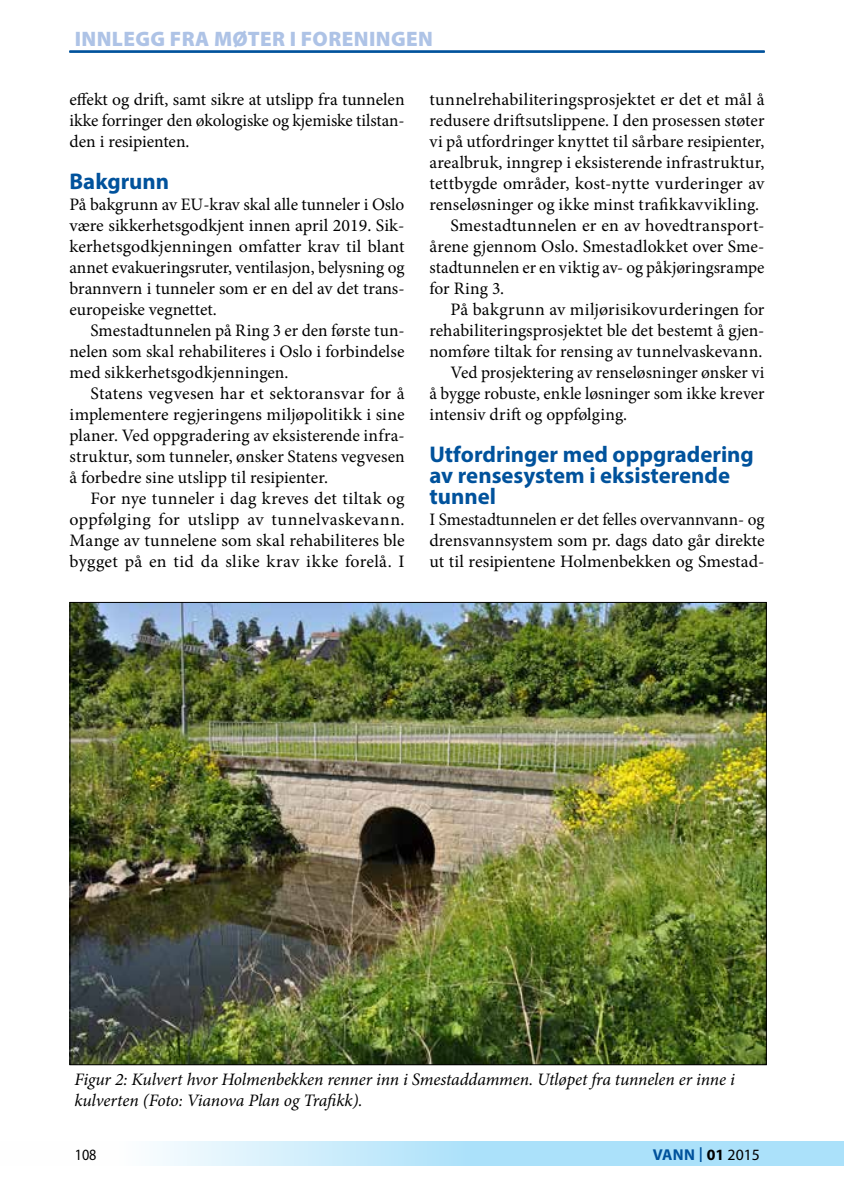
<style>
.page{position:relative;width:844px;height:1191px;background:#fff}
.page>*{position:absolute;margin:0;border:0;box-sizing:border-box;transform-origin:0 0}
.t1{font:700 22.75px/21px "Myriad Pro";color:#00529c}
.t2{font:900 21px "Myriad Pro";letter-spacing:.02em;color:#aec3e6}
.t3{font:17.5px/21px "Minion Pro";color:#000;text-align:justify}
.t4{font:italic 17.5px/21px "Minion Pro";letter-spacing:-.01em;color:#000}
.t5{font:700 15.75px "Myriad Pro";letter-spacing:.01em;color:#00529c}
.t6{font:15.75px "Myriad Pro";color:#000;scale:.9 1}
.s1{font-weight:400;font-size:21.88px}
.s2{color:#000}
.s3{font-weight:400;color:#000}
</style>
<div class="page">
<svg style="left:157px;top:1141px;width:686px;height:25px;background:#bbe6fa"></svg>
<hr style="left:69px;top:51px;width:695px;height:1px;background:#00529c">
<img style="left:71px;top:604px;width:693px;height:459px">
<p class="t2" style="left:75px;top:24px;width:360px">INNLEGG FRA MØTER I FORENINGEN</p>
<p class="t3" style="left:69px;top:89px;width:336px">effekt og drift, samt sikre at utslipp fra tunnelen ikke forringer den økologiske og kjemiske tilstan&shy;den i resipienten.</p>
<h1 class="t1" style="left:69px;top:170px;width:101px">Bakgrunn</h1>
<p class="t3" style="left:69px;top:194px;width:336px;text-align:left">På bakgrunn av EU-krav skal alle tunneler i Oslo være sikkerhetsgodkjent innen april 2019. Sik&shy;kerhetsgodkjenningen omfatter krav til blant annet evakueringsruter, ventilasjon, belysning og brannvern i tunneler som er en del av det trans-- europeiske vegnettet.</p>
<p class="t3" style="left:69px;top:320px;width:336px;text-indent:21px">Smestadtunnelen på Ring 3 er den første tun&shy;nelen som skal rehabiliteres i Oslo i forbindelse med sikkerhetsgodkjenningen.</p>
<p class="t3" style="left:69px;top:383px;width:336px;text-indent:21px">Statens vegvesen har et sektoransvar for å implementere regjeringens miljøpolitikk i sine planer. Ved oppgradering av eksisterende infra&shy;struktur, som tunneler, ønsker Statens vegvesen å forbedre sine utslipp til resipienter.</p>
<p class="t3" style="left:69px;top:488px;width:336px;text-indent:21px">For nye tunneler i dag kreves det tiltak og oppfølging for utslipp av tunnelvaskevann.<br>Mange av tunnelene som skal rehabiliteres ble bygget på en tid da slike krav ikke forelå. I</p>
<p class="t3" style="left:429px;top:89px;width:336px">tunnelrehabiliteringsprosjektet er det et mål å</p>
<p class="t3" style="left:429px;top:110px;width:336px">redusere driftsutslippene. I den prosessen støter</p>
<p class="t3" style="left:429px;top:131px;width:336px">vi på utfordringer knyttet til sårbare resipienter,</p>
<p class="t3" style="left:429px;top:152px;width:336px">arealbruk, inngrep i eksisterende infrastruktur,</p>
<p class="t3" style="left:429px;top:173px;width:336px">tettbygde områder, kost-nytte vurderinger av</p>
<p class="t3" style="left:429px;top:194px;width:331px">renseløsninger og ikke minst trafikkavvikling.</p>
<p class="t3" style="left:450px;top:215px;width:315px">Smestadtunnelen er en av hovedtransport-</p>
<p class="t3" style="left:429px;top:236px;width:336px">årene gjennom Oslo. Smestadlokket over Sme-</p>
<p class="t3" style="left:429px;top:257px;width:336px">stadtunnelen er en viktig av- og påkjøringsrampe</p>
<p class="t3" style="left:429px;top:278px;width:76px">for Ring 3.</p>
<p class="t3" style="left:450px;top:299px;width:315px">På bakgrunn av miljørisikovurderingen for</p>
<p class="t3" style="left:429px;top:320px;width:336px">rehabiliteringsprosjektet ble det bestemt å gjen-</p>
<p class="t3" style="left:429px;top:341px;width:334px">nomføre tiltak for rensing av tunnelvaskevann.</p>
<p class="t3" style="left:450px;top:362px;width:315px">Ved prosjektering av renseløsninger ønsker vi</p>
<p class="t3" style="left:429px;top:383px;width:336px">å bygge robuste, enkle løsninger som ikke krever</p>
<p class="t3" style="left:429px;top:404px;width:199px">intensiv drift og oppfølging.</p>
<h1 class="t1" style="left:429px;top:443px;width:326px">Utfordringer med oppgradering av rensesystem i eksisterende tunnel</h1>
<p class="t3" style="left:429px;top:509px;width:336px">I Smestadtunnelen er det felles overvannvann- og drensvannsystem som pr. dags dato går direkte ut til resipientene Holmenbekken og Smestad-</p>
<p class="t4" style="left:74px;top:1069px;width:661px">Figur 2: Kulvert hvor Holmenbekken renner inn i Smestaddammen. Utløpet fra tunnelen er inne i kulverten (Foto: Vianova Plan og Trafikk).</p>
<p class="t6" style="left:75px;top:1145px;width:26px">108</p>
<p class="t5" style="left:652px;top:1144px;width:109px">VANN <span class="s1">I</span> <span class="s2">01</span> <span class="s3">2015</span></p>
</div>
